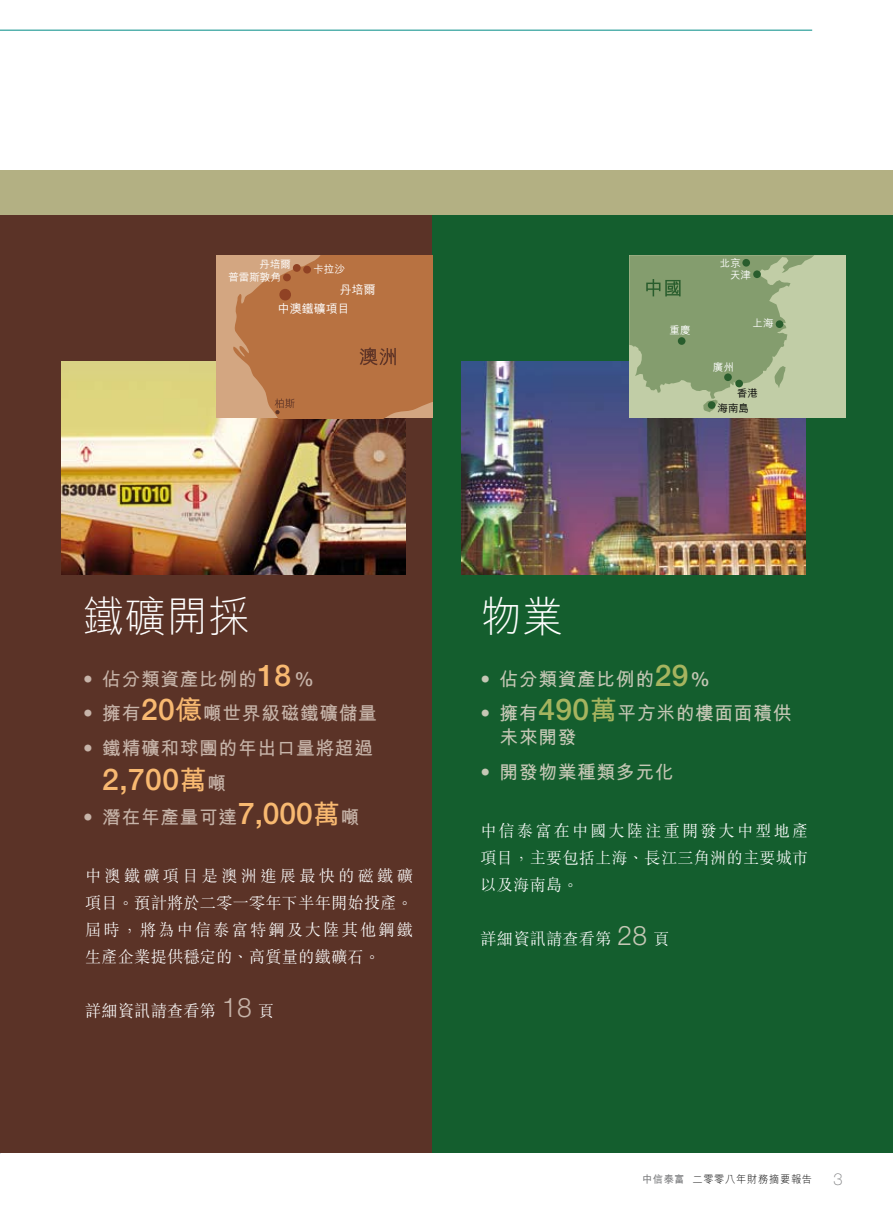
<style>
.page{position:relative;width:893px;height:1217px;background:#fff}
.page>*{position:absolute;margin:0;border:0;box-sizing:border-box;transform-origin:0 0}
.t1{font:300 42px "M Hei HK";letter-spacing:.02em;color:#fff}
.t2{font:500 30px "Helvetica Neue";color:#f8b971}
.t3{font:700 18.75px "M Hei HK";letter-spacing:.035em;color:#c7b4a9}
.t4{font:700 18.75px/24px "M Hei HK";letter-spacing:.035em;color:#c5c7b5}
.t5{font:300 16.5px/27px "M Sung HK";letter-spacing:.02em;color:#fff;text-align:justify}
.t6{font:100 16.5px "Helvetica Neue";color:#7b7c7e}
.t7{font:12px "M Hei HK Medium B5 pc H";color:#fff}
.t8{font:10.5px "M Hei HK Medium B5 pc H";color:#fff}
.t9{font:300 10.5px "M Hei HK";letter-spacing:.07em;color:#000}
.t10{font:10.5px/15.5px "M Hei HK Medium B5 pc H";color:#000}
.s1{font-family:"Helvetica Neue";font-weight:500;font-size:19.5px}
.s2{font-family:"Helvetica Neue";font-weight:500;font-size:30px;color:#f8b971}
.s3{font-size:27px;color:#f8b971}
.s4{font-family:"M Hei HK";font-weight:700;font-size:27px}
.s5{font-family:"M Hei HK";font-weight:700;font-size:18.75px;color:#c7b4a9}
.s6{font-family:"Helvetica Neue";font-weight:500;font-size:30px;color:#a6b45f}
.s7{font-size:27px;color:#a6b45f}
.s8{font-family:"Helvetica Neue";font-size:27px;color:#c5c7b5}
.s9{font-family:"Helvetica Neue";font-size:27px;color:#c7b4a9}
.s10{font-weight:700;color:#7b7c7e}
</style>
<div class="page">
<hr style="left:0;top:30px;width:812px;height:1px;background:#008c85">
<div style="left:0;top:196px;width:495px;height:956px;background:#5b3327"></div>
<div style="left:433px;top:196px;width:460px;height:956px;background:#145e2e"></div>
<img style="left:461px;top:361px;width:344px;height:213px">
<img style="left:61px;top:361px;width:345px;height:213px">
<div style="left:0;top:170px;width:893px;height:45px;background:#b3b083"></div>
<div style="left:217px;top:255px;width:216px;height:163px;background:#d3a681"></div>
<svg style="left:233px;top:255px;width:200px;height:163px;background:#ba784a"></svg>
<div style="left:629px;top:255px;width:216px;height:163px;background:#c1cda6"></div>
<svg style="left:629px;top:255px;width:185px;height:157px"></svg>
<p class="t8" style="left:260px;top:256px;width:33px">丹培爾</p>
<p class="t8" style="left:313px;top:262px;width:33px">卡拉沙</p>
<p class="t8" style="left:228px;top:269px;width:54px">普雷斯敦角</p>
<p class="t7" style="left:278px;top:300px;width:73px">中澳鐵礦項目</p>
<p class="t7" style="left:340px;top:281px;width:37px">丹培爾</p>
<p class="t8" style="left:720px;top:255px;width:22px">北京</p>
<p class="t8" style="left:730px;top:267px;width:22px">天津</p>
<p class="t8" style="left:670px;top:322px;width:22px">重慶</p>
<p class="t8" style="left:752px;top:316px;width:22px">上海</p>
<p class="t8" style="left:713px;top:359px;width:22px">廣州</p>
<p class="t10" style="left:718px;top:384px;width:42px;text-indent:20px">香港海南島</p>
<h1 class="t1" style="left:83px;top:587px;width:168px">鐵礦開採</h1>
<h1 class="t1" style="left:480px;top:587px;width:84px">物業</h1>
<p class="t3" style="left:83px;top:665px;width:232px"><span class="s1">•</span> 佔分類資產比例的<span class="s2">18</span> <span class="s1">%</span></p>
<p class="t3" style="left:83px;top:699px;width:295px"><span class="s1">•</span> 擁有<span class="s2">20</span><span class="s3">億</span>噸世界級磁鐵礦儲量</p>
<p class="t3" style="left:83px;top:734px;width:291px"><span class="s1">•</span> 鐵精礦和球團的年出口量將超過</p>
<h2 class="t2" style="left:102px;top:760px;width:125px">2,700<span class="s4">萬</span><span class="s5">噸</span></h2>
<p class="t3" style="left:83px;top:803px;width:278px"><span class="s1">•</span> 潛在年產量可達<span class="s2">7,000</span><span class="s3">萬</span>噸</p>
<p class="t4" style="left:480px;top:665px;width:231px"><span class="s1">•</span> 佔分類資產比例的<span class="s6">29</span><span class="s1">%</span></p>
<p class="t4" style="left:500px;top:700px;width:293px;text-indent:-19px"><span class="s1">•</span> 擁有<span class="s6">490</span><span class="s7">萬</span>平方米的樓面面積供未來開發</p>
<p class="t4" style="left:480px;top:758px;width:194px"><span class="s1">•</span> 開發物業種類多元化</p>
<p class="t5" style="left:480px;top:816px;width:329px">中信泰富在中國大陸注重開發大中型地產項目，主要包括上海、長江三角洲的主要城市以及海南島。</p>
<p class="t5" style="left:480px;top:924px;width:191px">詳細資訊請查看第 <span class="s8">28</span> 頁</p>
<p class="t5" style="left:85px;top:861px;width:329px">中澳鐵礦項目是澳洲進展最快的磁鐵礦項目。預計將於二零一零年下半年開始投產。屆時，將為中信泰富特鋼及大陸其他鋼鐵生產企業提供穩定的、高質量的鐵礦石。</p>
<p class="t5" style="left:85px;top:996px;width:191px">詳細資訊請查看第 <span class="s9">18</span> 頁</p>
<p class="t9" style="left:642px;top:1171px;width:171px"><span class="s10">中信泰富</span> 二零零八年財務摘要報告</p>
<p class="t6" style="left:833px;top:1169px;width:11px">3</p>
</div>
